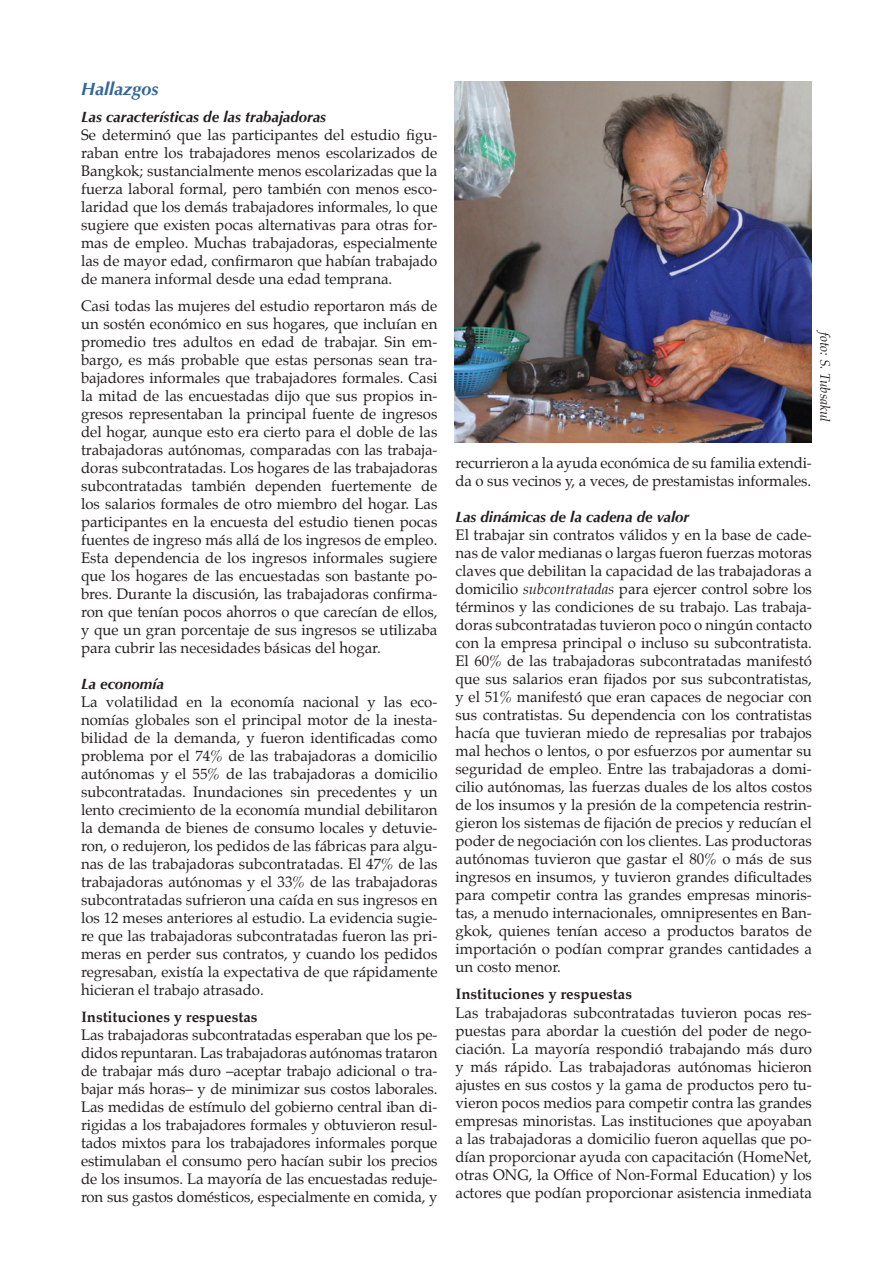
<style>
.page{position:relative;width:893px;height:1263px;background:#fff}
.page>*{position:absolute;margin:0;border:0;box-sizing:border-box;transform-origin:0 0}
.t1{font:italic 700 18px "Optima";color:#369}
.t2{font:15px/18px "Palatino";color:#231f20;text-align:justify}
.t3{font:italic 700 15px "Optima";color:#231f20}
.t4{font:700 15px "Palatino";color:#231f20}
.t5{font:italic 13.5px "Palatino";color:#231f20}
.s1{font-style:italic}
</style>
<div class="page">
<img style="left:455px;top:81px;width:357px;height:361px">
<p class="t1" style="left:81px;top:81px;width:79px">Hallazgos</p>
<p class="t3" style="left:81px;top:110px;width:247px">Las características de las trabajadoras</p>
<p class="t2" style="left:81px;top:125px;width:358px">Se determinó que las participantes del estudio figu&shy;raban entre los trabajadores menos escolarizados de Bangkok; sustancialmente menos escolarizadas que la fuerza laboral formal, pero también con menos esco&shy;laridad que los demás trabajadores informales, lo que sugiere que existen pocas alternativas para otras for&shy;mas de empleo. Muchas trabajadoras, especialmente las de mayor edad, confirmaron que habían trabajado de manera informal desde una edad temprana.</p>
<p class="t2" style="left:81px;top:298px;width:358px">Casi todas las mujeres del estudio reportaron más de un sostén económico en sus hogares, que incluían en promedio tres adultos en edad de trabajar. Sin em&shy;bargo, es más probable que estas personas sean tra&shy;bajadores informales que trabajadores formales. Casi la mitad de las encuestadas dijo que sus propios in&shy;gresos representaban la principal fuente de ingresos del hogar, aunque esto era cierto para el doble de las trabajadoras autónomas, comparadas con las trabaja&shy;doras subcontratadas. Los hogares de las trabajadoras subcontratadas también dependen fuertemente de los salarios formales de otro miembro del hogar. Las participantes en la encuesta del estudio tienen pocas fuentes de ingreso más allá de los ingresos de empleo.<br>Esta dependencia de los ingresos informales sugiere que los hogares de las encuestadas son bastante po&shy;bres. Durante la discusión, las trabajadoras confirma&shy;ron que tenían pocos ahorros o que carecían de ellos, y que un gran porcentaje de sus ingresos se utilizaba para cubrir las necesidades básicas del hogar.</p>
<p class="t3" style="left:81px;top:677px;width:85px">La economía</p>
<p class="t2" style="left:81px;top:694px;width:358px">La volatilidad en la economía nacional y las eco&shy;nomías globales son el principal motor de la inesta&shy;bilidad de la demanda, y fueron identificadas como problema por el 74% de las trabajadoras a domicilio autónomas y el 55% de las trabajadoras a domicilio subcontratadas. Inundaciones sin precedentes y un lento crecimiento de la economía mundial debilitaron la demanda de bienes de consumo locales y detuvie&shy;ron, o redujeron, los pedidos de las fábricas para algu&shy;nas de las trabajadoras subcontratadas. El 47% de las trabajadoras autónomas y el 33% de las trabajadoras subcontratadas sufrieron una caída en sus ingresos en los 12 meses anteriores al estudio. La evidencia sugie&shy;re que las trabajadoras subcontratadas fueron las pri&shy;meras en perder sus contratos, y cuando los pedidos regresaban, existía la expectativa de que rápidamente hicieran el trabajo atrasado.</p>
<p class="t4" style="left:81px;top:1010px;width:178px">Instituciones y respuestas</p>
<p class="t2" style="left:81px;top:1027px;width:358px">Las trabajadoras subcontratadas esperaban que los pe&shy;didos repuntaran. Las trabajadoras autónomas trataron de trabajar más duro –aceptar trabajo adicional o tra&shy;bajar más horas– y de minimizar sus costos laborales.<br>Las medidas de estímulo del gobierno central iban di&shy;rigidas a los trabajadores formales y obtuvieron resul&shy;tados mixtos para los trabajadores informales porque estimulaban el consumo pero hacían subir los precios de los insumos. La mayoría de las encuestadas reduje&shy;ron sus gastos domésticos, especialmente en comida, y</p>
<p class="t5" style="left:830px;top:332px;width:92px;rotate:90deg">foto: S. Tubsakul</p>
<p class="t2" style="left:455px;top:455px;width:358px">recurrieron a la ayuda económica de su familia extendi&shy;da o sus vecinos y, a veces, de prestamistas informales.</p>
<p class="t3" style="left:455px;top:511px;width:235px">Las dinámicas de la cadena de valor</p>
<p class="t2" style="left:455px;top:527px;width:358px">El trabajar sin contratos válidos y en la base de cade&shy;nas de valor medianas o largas fueron fuerzas motoras claves que debilitan la capacidad de las trabajadoras a domicilio <span class="s1">subcontratadas</span> para ejercer control sobre los términos y las condiciones de su trabajo. Las trabaja&shy;doras subcontratadas tuvieron poco o ningún contacto con la empresa principal o incluso su subcontratista.<br>El 60% de las trabajadoras subcontratadas manifestó que sus salarios eran fijados por sus subcontratistas, y el 51% manifestó que eran capaces de negociar con sus contratistas. Su dependencia con los contratistas hacía que tuvieran miedo de represalias por trabajos mal hechos o lentos, o por esfuerzos por aumentar su seguridad de empleo. Entre las trabajadoras a domi&shy;cilio autónomas, las fuerzas duales de los altos costos de los insumos y la presión de la competencia restrin&shy;gieron los sistemas de fijación de precios y reducían el poder de negociación con los clientes. Las productoras autónomas tuvieron que gastar el 80% o más de sus ingresos en insumos, y tuvieron grandes dificultades para competir contra las grandes empresas minoris&shy;tas, a menudo internacionales, omnipresentes en Ban&shy;gkok, quienes tenían acceso a productos baratos de importación o podían comprar grandes cantidades a un costo menor.</p>
<p class="t4" style="left:455px;top:987px;width:178px">Instituciones y respuestas</p>
<p class="t2" style="left:455px;top:1005px;width:358px">Las trabajadoras subcontratadas tuvieron pocas res&shy;puestas para abordar la cuestión del poder de nego&shy;ciación. La mayoría respondió trabajando más duro y más rápido. Las trabajadoras autónomas hicieron ajustes en sus costos y la gama de productos pero tu&shy;vieron pocos medios para competir contra las grandes empresas minoristas. Las instituciones que apoyaban a las trabajadoras a domicilio fueron aquellas que po&shy;dían proporcionar ayuda con capacitación (HomeNet, otras ONG, la Office of Non-Formal Education) y los actores que podían proporcionar asistencia inmediata</p>
</div>
